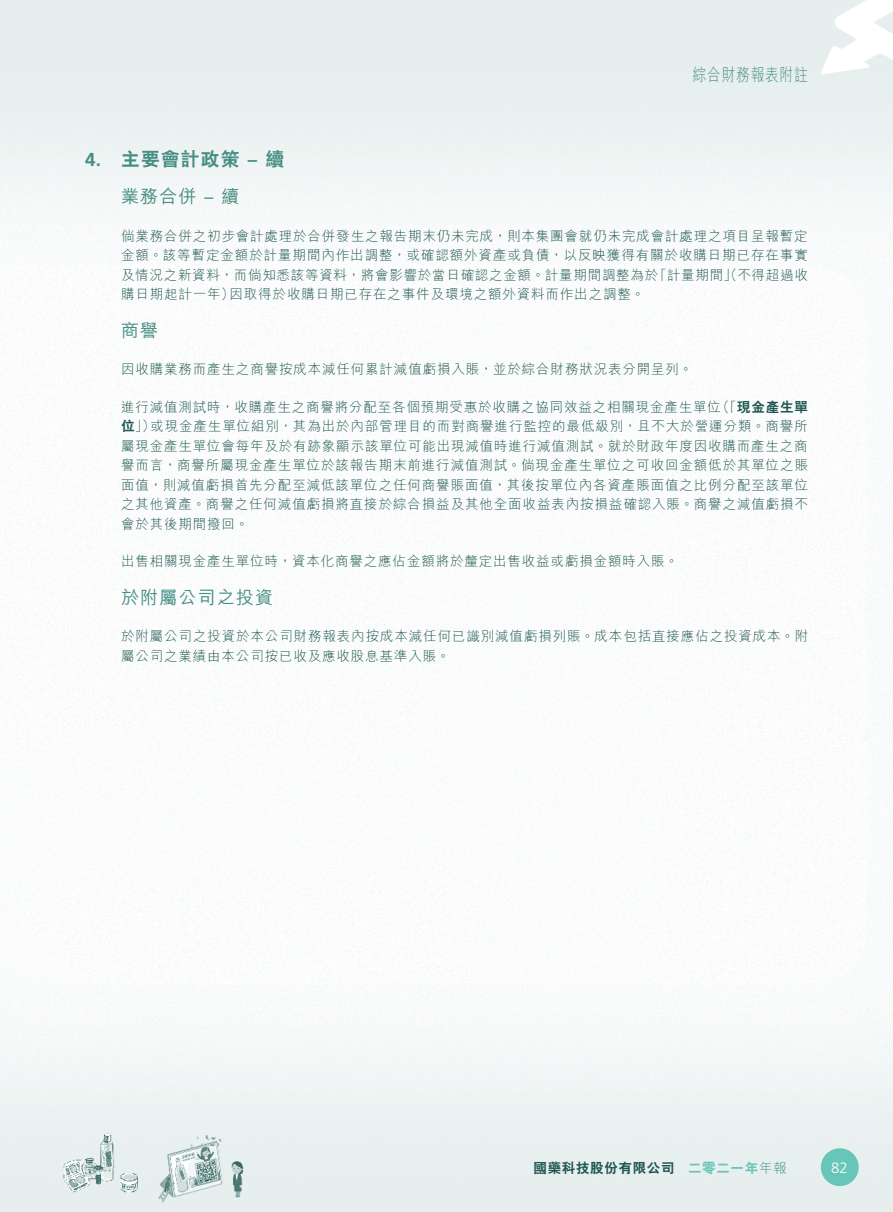
<style>
.page{position:relative;width:893px;height:1212px;background:#fff}
.page>*{position:absolute;margin:0;border:0;box-sizing:border-box;transform-origin:0 0}
._03_H1{font:800 18.75px "C Hei 2 HK";letter-spacing:.065em;color:#468e84}
._03_H1-2{font:700 18.75px "Frutiger LT Std";color:#468e84}
._04___H2{font:500 18px "M Hei HK";letter-spacing:.065em;color:#468e84}
.t1{font:300 17.25px "M Hei HK";letter-spacing:.05em;color:#468e84;scale:.8 1}
.t2{font:300 15px "Frutiger LT Std";color:#fff}
._12___P2{font:300 13.5px/19.5px "M Hei HK";letter-spacing:.065em;color:#1d5650}
._12___P2-2{font:800 13.5px "C Hei 2 HK";letter-spacing:.05em;color:#1d5650}
.t3{font:800 13.5px "C Hei 2 HK";letter-spacing:.05em;color:#67c6b8}
.s1{font-family:"Frutiger LT Std";font-weight:700}
.s2{font-family:"Frutiger LT Std";font-weight:400}
.s3{font-family:"M Hei HK";font-weight:300}
.s4{font-family:"C Hei 2 HK";font-weight:800}
.s5{font-family:"M Hei HK";font-weight:300;color:#468e84}
</style>
<div class="page">
<img style="left:0;top:0;width:893px;height:1212px">
<div style="left:821px;top:1148px;width:38px;height:38px;background:#67c6b8;border-radius:50%"></div>
<p class="t1" style="left:693px;top:63px;width:146px">綜合財務報表附註</p>
<p class="_03_H1-2" style="left:85px;top:148px;width:17px">4.</p>
<p class="_03_H1" style="left:121px;top:146px;width:165px">主要會計政策 <span class="s1">–</span> 續</p>
<p class="_04___H2" style="left:121px;top:183px;width:120px">業務合併 <span class="s2">–</span> 續</p>
<p class="_12___P2" style="left:121px;top:225px;width:688px;text-align:right">倘業務合併之初步會計處理於合併發生之報告期末仍未完成，則本集團會就仍未完成會計處理之項目呈報暫定金額。該等暫定金額於計量期間內作出調整，或確認額外資產或負債，以反映獲得有關於收購日期已存在事實「計量期間」（不得超過收</p>
<p class="_12___P2" style="left:230px;top:264px;width:430px;text-indent:-108px">及情況之新資料，而倘知悉該等資料，將會影響於當日確認之金額。計量期間調整為於因取得於收購日期已存在之事件及環境之額外資料而作出之調整。</p>
<p class="_12___P2" style="left:121px;top:284px;width:115px">購日期起計一年）</p>
<p class="_04___H2" style="left:121px;top:317px;width:39px">商譽</p>
<p class="_12___P2" style="left:121px;top:359px;width:573px">因收購業務而產生之商譽按成本減任何累計減值虧損入賬，並於綜合財務狀況表分開呈列。</p>
<p class="_12___P2-2" style="left:716px;top:398px;width:93px"><span class="s3">（「</span>現金產生單</p>
<p class="_12___P2" style="left:150px;top:396px;width:659px;text-indent:-29px">進行減值測試時，收購產生之商譽將分配至各個預期受惠於收購之協同效益之相關現金產生單位<br>或現金產生單位組別，其為出於內部管理目的而對商譽進行監控的最低級別，且不大於營運分類。商譽所</p>
<p class="_12___P2" style="left:121px;top:416px;width:689px"><span class="s4">位</span>」）<br>屬現金產生單位會每年及於有跡象顯示該單位可能出現減值時進行減值測試。就於財政年度因收購而產生之商譽而言，商譽所屬現金產生單位於該報告期末前進行減值測試。倘現金產生單位之可收回金額低於其單位之賬面值，則減值虧損首先分配至減低該單位之任何商譽賬面值，其後按單位內各資產賬面值之比例分配至該單位之其他資產。商譽之任何減值虧損將直接於綜合損益及其他全面收益表內按損益確認入賬。商譽之減值虧損不會於其後期間撥回。</p>
<p class="_12___P2" style="left:121px;top:551px;width:559px">出售相關現金產生單位時，資本化商譽之應佔金額將於釐定出售收益或虧損金額時入賬。</p>
<p class="_04___H2" style="left:121px;top:584px;width:154px">於附屬公司之投資</p>
<p class="_12___P2" style="left:121px;top:626px;width:689px">於附屬公司之投資於本公司財務報表內按成本減任何已識別減值虧損列賬。成本包括直接應佔之投資成本。附屬公司之業績由本公司按已收及應收股息基準入賬。</p>
<p class="_12___P2-2" style="left:533px;top:1159px;width:143px">國藥科技股份有限公司</p>
<p class="t3" style="left:688px;top:1159px;width:100px">二零二一年<span class="s5">年報</span></p>
<p class="t2" style="left:831px;top:1159px;width:18px">82</p>
</div>
